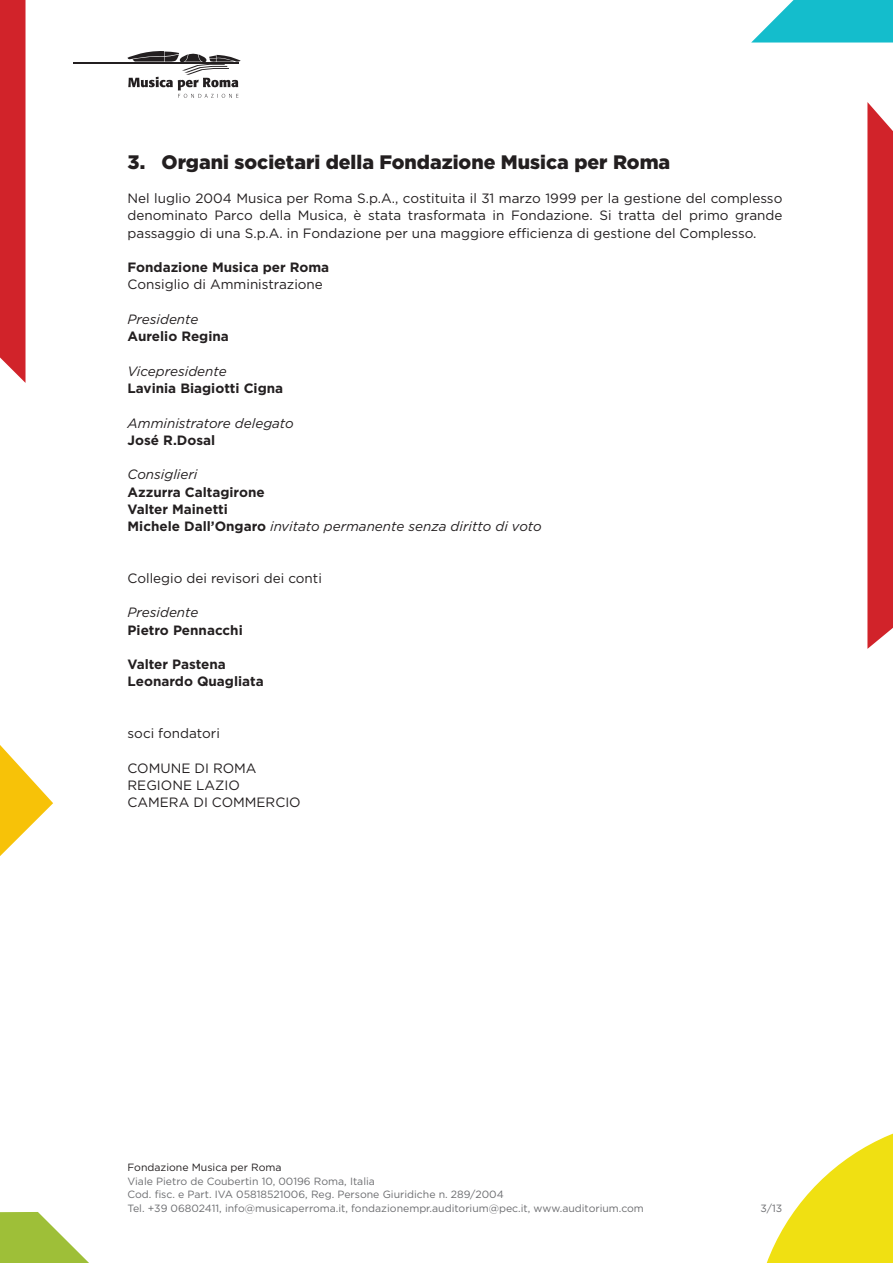
<style>
.page{position:relative;width:893px;height:1263px;background:#fff}
.page>*{position:absolute;margin:0;border:0;box-sizing:border-box;transform-origin:0 0}
.t1{font:900 19.5px "Gotham";color:#231f20}
.t2{font:13.5px/17.2px "Gotham";color:#231f20;text-align:justify}
.t3{font:700 13.5px/17.2px "Gotham";color:#231f20}
.t4{font:italic 13.5px "Gotham";color:#231f20}
.t5{font:10.5px/13.5px "Gotham";color:#6c6d70}
.t6{font:10.5px "Gotham";color:#231f20}
.s1{font-weight:400;font-style:italic}
</style>
<div class="page">
<svg style="left:867px;top:102px;width:26px;height:547px"></svg>
<svg style="left:0;top:745px;width:53px;height:111px"></svg>
<svg style="left:0;top:1212px;width:89px;height:51px"></svg>
<svg style="left:766px;top:1133px;width:127px;height:130px"></svg>
<svg style="left:751px;top:0;width:142px;height:43px"></svg>
<div style="left:0;top:0;width:26px;height:383px;background:#d1232a"></div>
<hr style="left:73px;top:62px;width:166px;height:2px;background:#231f20">
<svg style="left:127px;top:51px;width:114px;height:47px"></svg>
<h1 class="t1" style="left:128px;top:148px;width:544px">3. Organi societari della Fondazione Musica per Roma</h1>
<p class="t2" style="left:128px;top:189px;width:656px">Nel luglio 2004 Musica per Roma S.p.A., costituita il 31 marzo 1999 per la gestione del complesso denominato Parco della Musica, è stata trasformata in Fondazione. Si tratta del primo grande passaggio di una S.p.A. in Fondazione per una maggiore efficienza di gestione del Complesso.</p>
<p class="t3" style="left:128px;top:259px;width:203px">Fondazione Musica per Roma</p>
<p class="t2" style="left:128px;top:276px;width:197px">Consiglio di Amministrazione</p>
<p class="t4" style="left:128px;top:311px;width:72px">Presidente</p>
<p class="t3" style="left:128px;top:328px;width:103px">Aurelio Regina</p>
<p class="t4" style="left:128px;top:362px;width:101px">Vicepresidente</p>
<p class="t3" style="left:128px;top:379px;width:157px">Lavinia Biagiotti Cigna</p>
<p class="t4" style="left:128px;top:414px;width:168px">Amministratore delegato</p>
<p class="t3" style="left:128px;top:431px;width:89px">José R.Dosal</p>
<p class="t4" style="left:128px;top:466px;width:71px">Consiglieri</p>
<p class="t3" style="left:128px;top:483px;width:416px">Azzurra Caltagirone<br>Valter Mainetti<br>Michele Dall’Ongaro <span class="s1">invitato permanente senza diritto di voto</span></p>
<p class="t2" style="left:128px;top:569px;width:196px">Collegio dei revisori dei conti</p>
<p class="t4" style="left:128px;top:604px;width:72px">Presidente</p>
<p class="t3" style="left:128px;top:621px;width:117px">Pietro Pennacchi</p>
<p class="t3" style="left:128px;top:656px;width:138px">Valter Pastena<br>Leonardo Quagliata</p>
<p class="t2" style="left:128px;top:724px;width:94px">soci fondatori</p>
<p class="t2" style="left:128px;top:759px;width:175px;text-align:left">COMUNE DI ROMA<br>REGIONE LAZIO<br>CAMERA DI COMMERCIO</p>
<p class="t6" style="left:128px;top:1161px;width:155px">Fondazione Musica per Roma</p>
<p class="t5" style="left:128px;top:1174px;width:518px">Viale Pietro de Coubertin 10, 00196 Roma, Italia<br>Cod. fisc. e Part. IVA 05818521006, Reg. Persone Giuridiche n. 289/2004<br>Tel. +39 06802411, info@musicaperroma.it, fondazionempr.auditorium@pec.it, www.auditorium.com</p>
<p class="t5" style="left:760px;top:1201px;width:23px">3/13</p>
</div>
